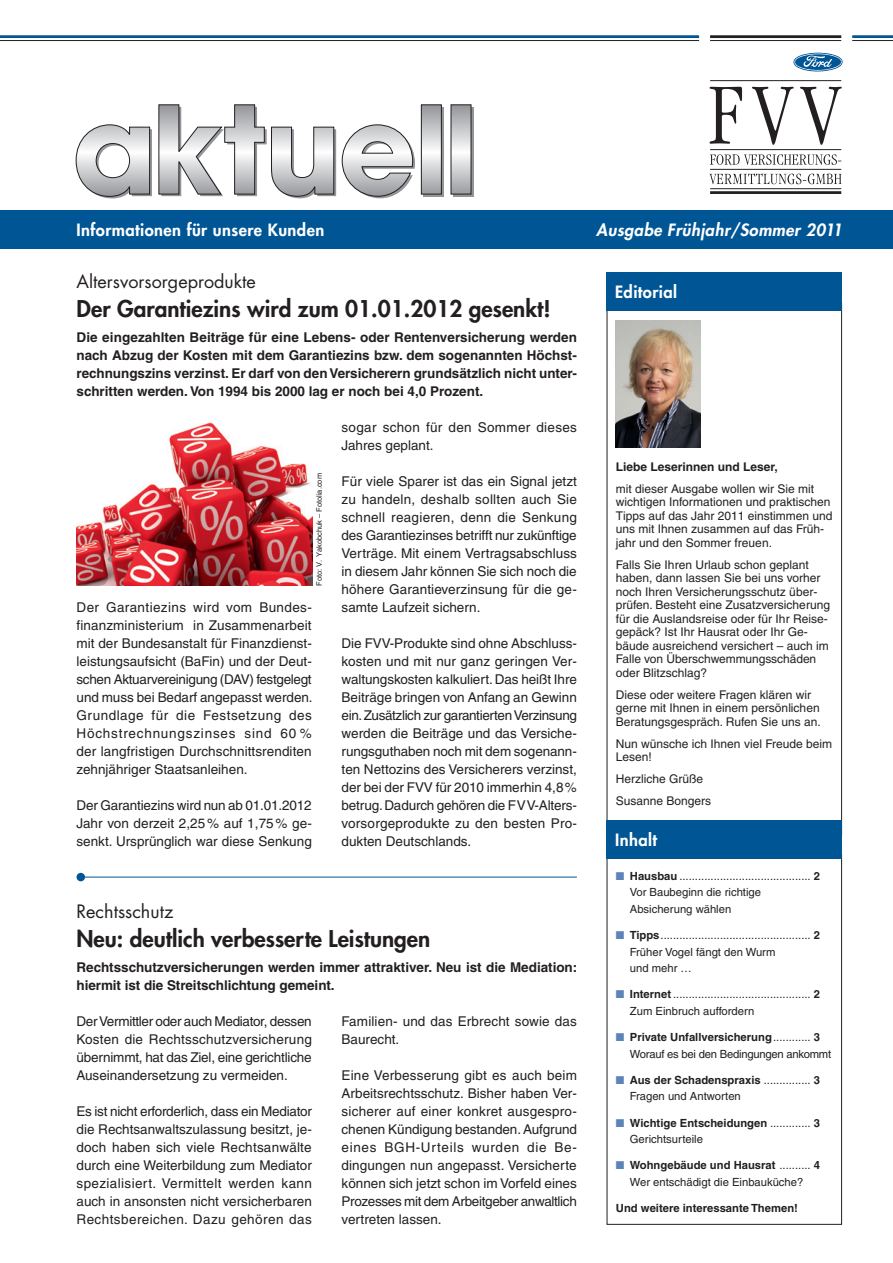
<style>
.page{position:relative;width:893px;height:1263px;background:#fff}
.page>*{position:absolute;margin:0;border:0;box-sizing:border-box;transform-origin:0 0}
.t1{font:800 22.5px "Futura";color:#231f20}
.t2{font:18px "Futura";color:#231f20}
.t3{font:800 16.5px "Futura";letter-spacing:.025em;color:#fff}
.t4{font:italic 800 16.5px "Futura";letter-spacing:.025em;color:#fff}
.t5{font:13.5px/18px "Helvetica";color:#231f20;text-align:justify}
.t6{font:700 13.5px/18px "Helvetica";color:#231f20;text-align:justify}
.t7{font:13.5px/18px "Helvetica";letter-spacing:.02em;color:#231f20}
.t8{font:12px/13.5px "Helvetica";color:#231f20}
.t9{font:700 12px "Helvetica";color:#231f20}
.t10{font:11.25px/16.5px "Helvetica";color:#231f20}
.t11{font:11.25px/16.5px "Helvetica";letter-spacing:-.02em;color:#231f20}
.t12{font:700 11.25px "Helvetica";color:#231f20}
.t13{font:7.5px "Helvetica";color:#231f20}
.s1{color:#5c84b7}
.s2{font-weight:700}
</style>
<div class="page">
<svg style="left:710px;top:87px;width:32px;height:57px"></svg>
<svg style="left:752px;top:87px;width:42px;height:58px"></svg>
<svg style="left:800px;top:87px;width:42px;height:58px"></svg>
<svg style="left:710px;top:154px;width:131px;height:11px"></svg>
<svg style="left:709px;top:173px;width:133px;height:11px"></svg>
<hr style="left:710px;top:169px;width:131px;height:1px;background:#231f20">
<hr style="left:710px;top:149px;width:131px;height:1px;background:#231f20">
<hr style="left:710px;top:80px;width:131px;height:1px;background:#231f20">
<hr style="left:710px;top:35px;width:131px;height:3px;background:#231f20">
<hr style="left:710px;top:40px;width:131px;height:1px;background:#231f20">
<hr style="left:710px;top:191px;width:131px;height:3px;background:#231f20">
<hr style="left:710px;top:188px;width:131px;height:1px;background:#231f20">
<svg style="left:793px;top:52px;width:50px;height:20px"></svg>
<hr style="left:0;top:35px;width:699px;height:3px;background:#005595">
<hr style="left:0;top:40px;width:699px;height:1px;background:#231f20">
<hr style="left:852px;top:35px;width:41px;height:3px;background:#005595">
<hr style="left:852px;top:40px;width:41px;height:1px;background:#231f20">
<div style="left:453px;top:107px;width:20px;height:89px;background:#939598"></div>
<svg style="left:76px;top:104px;width:396px;height:94px"></svg>
<div style="left:0;top:210px;width:893px;height:38px;background:#005595"></div>
<div style="left:607px;top:272px;width:235px;height:39px;background:#005595"></div>
<img style="left:615px;top:320px;width:85px;height:128px">
<div style="left:607px;top:855px;width:235px;height:370px;border:1px solid #231f20"></div>
<div style="left:607px;top:821px;width:235px;height:38px;background:#005595"></div>
<hr style="left:80px;top:877px;width:497px;height:1px;background:#005595">
<div style="left:77px;top:873px;width:8px;height:8px;background:#005595;border-radius:50%"></div>
<img style="left:77px;top:422px;width:235px;height:164px">
<p class="t3" style="left:77px;top:218px;width:249px">Informationen für unsere Kunden</p>
<p class="t4" style="left:596px;top:218px;width:247px">Ausgabe Frühjahr/Sommer 2011</p>
<h2 class="t2" style="left:77px;top:270px;width:181px">Altersvorsorgeprodukte</h2>
<h1 class="t1" style="left:77px;top:293px;width:476px">Der Garantiezins wird zum 01.01.2012 gesenkt!</h1>
<p class="t6" style="left:77px;top:328px;width:502px">Die eingezahlten Beiträge für eine Lebens- oder Rentenversicherung werden nach Abzug der Kosten mit dem Garantiezins bzw. dem sogenannten Höchst&shy;rechnungszins verzinst. Er darf von den Versicherern grundsätzlich nicht unter&shy;schritten werden. Von 1994 bis 2000 lag er noch bei 4,0 Prozent.</p>
<p class="t13" style="left:315px;top:586px;width:114px;rotate:-90deg">Foto: V. Yakobchuk – Fotolia.com</p>
<p class="t5" style="left:77px;top:598px;width:238px;text-align:left">Der Garantiezins wird vom Bundes&shy;finanzministerium in Zusammenarbeit mit der Bundesanstalt für Finanzdienst&shy;leistungsaufsicht (BaFin) und der Deut&shy;schen Aktuarvereinigung (DAV) festgelegt und muss bei Bedarf angepasst werden.<br>Grundlage für die Festsetzung des Höchstrechnungszinses sind 60 % der langfristigen Durchschnittsrenditen zehnjähriger Staatsanleihen.</p>
<p class="t5" style="left:77px;top:796px;width:237px">Der Garantiezins wird nun ab 01.01.2012<br>Jahr von derzeit 2,25% auf 1,75% ge&shy;senkt. Ursprünglich war diese Senkung</p>
<p class="t7" style="left:342px;top:418px;width:237px">sogar schon für den Sommer dieses<br>Jahres geplant.</p>
<p class="t5" style="left:342px;top:472px;width:237px">Für viele Sparer ist das ein Signal jetzt zu handeln, deshalb sollten auch Sie schnell reagieren, denn die Senkung des Garantiezinses betrifft nur zukünftige Verträge. Mit einem Vertragsabschluss in diesem Jahr können Sie sich noch die höhere Garantieverzinsung für die ge&shy;samte Laufzeit sichern.</p>
<p class="t5" style="left:342px;top:634px;width:237px">Die FVV-Produkte sind ohne Abschluss&shy;kosten und mit nur ganz geringen Ver&shy;waltungskosten kalkuliert. Das heißt Ihre Beiträge bringen von Anfang an Gewinn ein. Zusätzlich zur garantierten Verzinsung werden die Beiträge und das Versiche&shy;rungsguthaben noch mit dem sogenann&shy;ten Nettozins des Versicherers verzinst, der bei der FVV für 2010 immerhin 4,8% betrug. Dadurch gehören die FVV-Alters&shy;vorsorgeprodukte zu den besten Pro&shy;dukten Deutschlands.</p>
<h2 class="t2" style="left:77px;top:900px;width:98px">Rechtsschutz</h2>
<h1 class="t1" style="left:77px;top:923px;width:355px">Neu: deutlich verbesserte Leistungen</h1>
<p class="t6" style="left:77px;top:958px;width:502px">Rechtsschutzversicherungen werden immer attraktiver. Neu ist die Mediation: hiermit ist die Streitschlichtung gemeint.</p>
<p class="t5" style="left:77px;top:1012px;width:237px">Der Vermittler oder auch Mediator, dessen Kosten die Rechtsschutzversicherung übernimmt, hat das Ziel, eine gerichtliche Auseinandersetzung zu vermeiden.</p>
<p class="t5" style="left:77px;top:1102px;width:237px">Es ist nicht erforderlich, dass ein Mediator die Rechtsanwaltszulassung besitzt, je&shy;doch haben sich viele Rechtsanwälte durch eine Weiterbildung zum Mediator spezialisiert. Vermittelt werden kann auch in ansonsten nicht versicherbaren Rechtsbereichen. Dazu gehören das</p>
<p class="t5" style="left:342px;top:1012px;width:237px">Familien- und das Erbrecht sowie das<br>Baurecht.</p>
<p class="t5" style="left:342px;top:1066px;width:237px">Eine Verbesserung gibt es auch beim Arbeitsrechtsschutz. Bisher haben Ver&shy;sicherer auf einer konkret ausgespro&shy;chenen Kündigung bestanden. Aufgrund eines BGH-Urteils wurden die Be&shy;dingungen nun angepasst. Versicherte können sich jetzt schon im Vorfeld eines Prozesses mit dem Arbeitgeber anwaltlich vertreten lassen.</p>
<p class="t3" style="left:615px;top:281px;width:63px">Editorial</p>
<p class="t9" style="left:616px;top:459px;width:163px">Liebe Leserinnen und Leser,</p>
<p class="t8" style="left:616px;top:482px;width:218px">mit dieser Ausgabe wollen wir Sie mit wichtigen Informationen und praktischen Tipps auf das Jahr 2011 einstimmen und uns mit Ihnen zusammen auf das Früh&shy;jahr und den Sommer freuen.</p>
<p class="t8" style="left:616px;top:558px;width:216px">Falls Sie Ihren Urlaub schon geplant haben, dann lassen Sie bei uns vorher noch Ihren Versicherungsschutz über&shy;prüfen. Besteht eine Zusatzversicherung für die Auslandsreise oder für Ihr Reise&shy;gepäck? Ist Ihr Hausrat oder Ihr Ge&shy;bäude ausreichend versichert – auch im Falle von Überschwemmungsschäden oder Blitzschlag?</p>
<p class="t8" style="left:616px;top:688px;width:206px">Diese oder weitere Fragen klären wir gerne mit Ihnen in einem persönlichen<br>Beratungsgespräch. Rufen Sie uns an.</p>
<p class="t8" style="left:616px;top:737px;width:218px">Nun wünsche ich Ihnen viel Freude beim<br>Lesen!</p>
<p class="t8" style="left:616px;top:768px;width:97px;line-height:22px">Herzliche Grüße<br>Susanne Bongers</p>
<p class="t3" style="left:615px;top:829px;width:43px">Inhalt</p>
<p class="t10" style="left:630px;top:867px;width:192px;text-indent:-14px"><span class="s1">■</span> <span class="s2">Hausbau</span> .......................................... <span class="s2">2<br></span>Vor Baubeginn die richtige<br>Absicherung wählen</p>
<p class="t10" style="left:630px;top:927px;width:192px;text-indent:-14px"><span class="s1">■</span> <span class="s2">Tipps</span>................................................ <span class="s2">2<br></span>Früher Vogel fängt den Wurm<br>und mehr …</p>
<p class="t10" style="left:630px;top:986px;width:192px;text-indent:-14px"><span class="s1">■</span> <span class="s2">Internet</span> ............................................ <span class="s2">2<br></span>Zum Einbruch auffordern</p>
<p class="t11" style="left:630px;top:1029px;width:203px;text-indent:-14px"><span class="s1">■</span> <span class="s2">Private Unfallversicherung</span>............ <span class="s2">3<br></span>Worauf es bei den Bedingungen ankommt</p>
<p class="t10" style="left:630px;top:1072px;width:192px;text-indent:-14px"><span class="s1">■</span> <span class="s2">Aus der Schadenspraxis</span> ............... <span class="s2">3<br></span>Fragen und Antworten</p>
<p class="t10" style="left:630px;top:1114px;width:192px;text-indent:-14px"><span class="s1">■</span> <span class="s2">Wichtige Entscheidungen</span> ............. <span class="s2">3<br></span>Gerichtsurteile</p>
<p class="t10" style="left:616px;top:1157px;width:206px;text-align:center"><span class="s1">■</span> <span class="s2">Wohngebäude und Hausrat</span> .......... <span class="s2">4<br></span>Wer entschädigt die Einbauküche?</p>
<p class="t12" style="left:616px;top:1201px;width:184px">Und weitere interessante Themen!</p>
</div>
